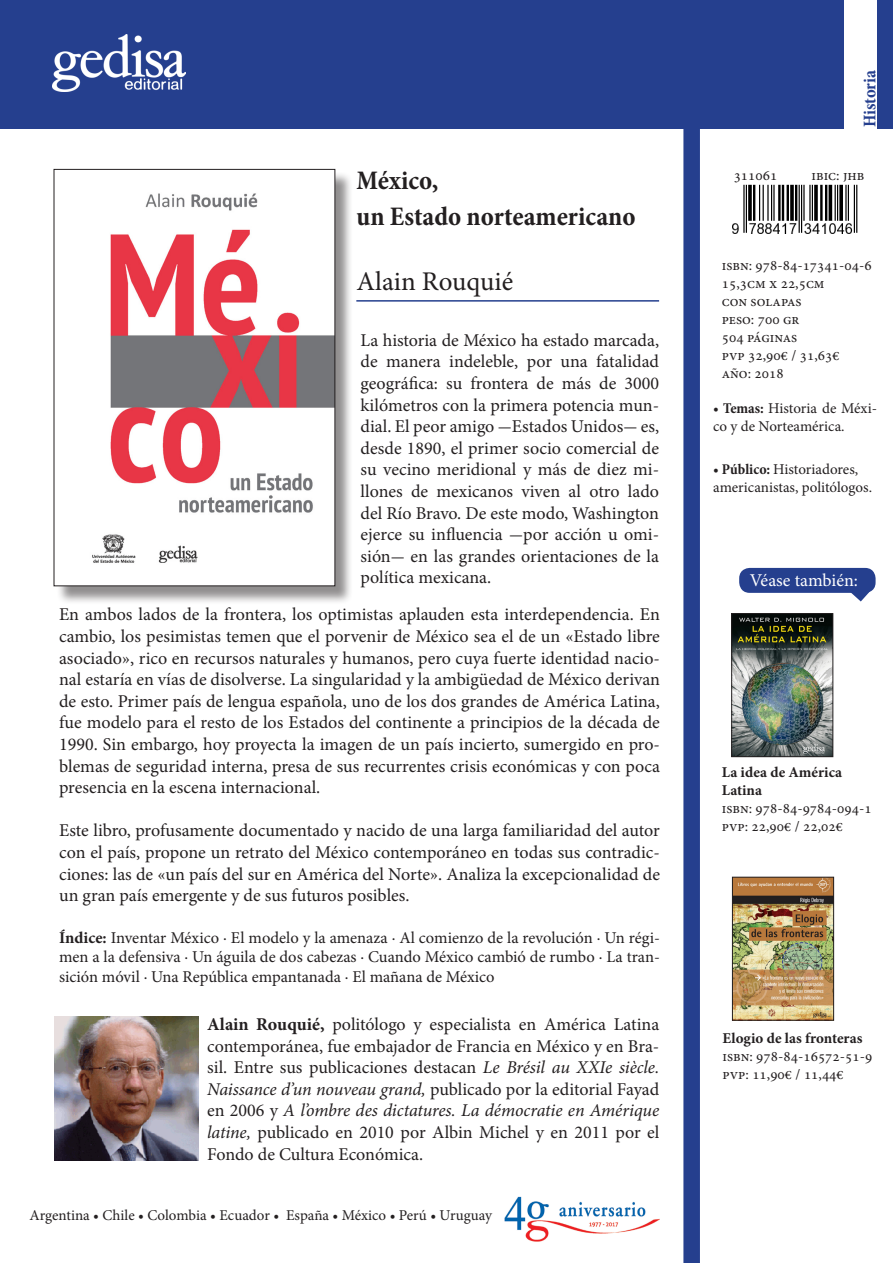
<style>
.page{position:relative;width:893px;height:1263px;background:#fff}
.page>*{position:absolute;margin:0;border:0;box-sizing:border-box;transform-origin:0 0}
.t1{font:700 condensed 27px "Minion Pro";color:#231f20}
.t2{font:27px "Minion Pro";color:#231f20}
.Indice{font:18px/21.6px "Minion Pro";color:#231f20;text-align:justify}
.Autores{font:18px/21.6px "Minion Pro";color:#231f20;text-align:justify}
.t3{font:18px "Minion Pro";color:#fff}
.Clasificación{font:700 condensed 18px "Minion Pro";letter-spacing:-.01em;color:#253f8e}
.Indice-2{font:16.5px/19.8px "Minion Pro";color:#231f20;text-align:justify}
.Datos_técnicos{font:15px "Minion Pro";color:#231f20}
.Temas_y_público{font:15px/18px "Minion Pro";color:#231f20}
.Datos_técnicos-2{font:700 15px "Minion Pro";letter-spacing:.005em;color:#231f20}
.s1{font-weight:700}
.s2{font-style:italic}
.s3{font-weight:700;font-stretch:condensed}
</style>
<div class="page">
<div style="left:0;top:0;width:893px;height:128px;background:#253f8e"></div>
<div style="left:844px;top:0;width:33px;height:129px;background:#fff"></div>
<img style="left:504px;top:1196px;width:155px;height:46px">
<div style="left:56px;top:171px;width:298px;height:434px;background:#231f20;opacity:.5"></div>
<img style="left:56px;top:171px;width:277px;height:413px">
<svg style="left:851px;top:571px;width:23px;height:30px"></svg>
<div style="left:739px;top:568px;width:137px;height:25px;background:#253f8e;border-radius:10px"></div>
<hr style="left:356px;top:300px;width:303px;height:2px;background:#253f8e">
<img style="left:734px;top:879px;width:98px;height:139px">
<div style="left:732px;top:877px;width:102px;height:143px;border:1px solid #231f20"></div>
<div style="left:683px;top:120px;width:17px;height:1143px;background:#253f8e"></div>
<img style="left:53px;top:34px;width:133px;height:57px">
<img style="left:732px;top:184px;width:126px;height:50px">
<img style="left:54px;top:1017px;width:145px;height:144px">
<img style="left:733px;top:615px;width:98px;height:140px">
<div style="left:731px;top:613px;width:102px;height:144px;border:1px solid #231f20"></div>
<p class="t1" style="left:357px;top:162px;width:83px">México,</p>
<p class="t1" style="left:357px;top:198px;width:281px">un Estado norteamericano</p>
<p class="t2" style="left:357px;top:263px;width:158px">Alain Rouquié</p>
<p class="Indice" style="left:361px;top:329px;width:300px">La historia de México ha estado marcada, de manera indeleble, por una fatalidad geográfica: su frontera de más de 3000 kilómetros con la primera potencia mun&shy;dial. El peor amigo -Estados Unidos- es, desde 1890, el primer socio comercial de su vecino meridional y más de diez mi&shy;llones de mexicanos viven al otro lado del Río Bravo. De este modo, Washington ejerce su influencia -por acción u omi&shy;sión- en las grandes orientaciones de la política mexicana.</p>
<p class="Indice" style="left:59px;top:604px;width:602px">En ambos lados de la frontera, los optimistas aplauden esta interdependencia. En cambio, los pesimistas temen que el porvenir de México sea el de un «Estado libre asociado», rico en recursos naturales y humanos, pero cuya fuerte identidad nacio&shy;nal estaría en vías de disolverse. La singularidad y la ambigüedad de México derivan de esto. Primer país de lengua española, uno de los dos grandes de América Latina, fue modelo para el resto de los Estados del continente a principios de la década de 1990. Sin embargo, hoy proyecta la imagen de un país incierto, sumergido en pro&shy;blemas de seguridad interna, presa de sus recurrentes crisis económicas y con poca presencia en la escena internacional.</p>
<p class="Indice" style="left:59px;top:820px;width:602px">Este libro, profusamente documentado y nacido de una larga familiaridad del autor con el país, propone un retrato del México contemporáneo en todas sus contradic&shy;ciones: las de «un país del sur en América del Norte». Analiza la excepcionalidad de un gran país emergente y de sus futuros posibles.</p>
<p class="Indice-2" style="left:59px;top:927px;width:602px"><span class="s1">Índice:</span> Inventar México · El modelo y la amenaza · Al comienzo de la revolución · Un régi&shy;men a la defensiva · Un águila de dos cabezas · Cuando México cambió de rumbo · La tran&shy;sición móvil · Una República empantanada · El mañana de México</p>
<p class="Autores" style="left:207px;top:1013px;width:454px"><span class="s1">Alain Rouquié,</span> politólogo y especialista en América Latina contemporánea, fue embajador de Francia en México y en Bra&shy;sil. Entre sus publicaciones destacan <span class="s2">Le Brésil au XXIe siècle.<br>Naissance d’un nouveau grand,</span> publicado por la editorial Fayad en 2006 y <span class="s2">A l’ombre des dictatures. La démocratie en Amérique latine,</span> publicado en 2010 por Albin Michel y en 2011 por el Fondo de Cultura Económica.</p>
<p class="Temas_y_público" style="left:29px;top:1206px;width:464px">Argentina • Chile • Colombia • Ecuador • España • México • Perú • Uruguay</p>
<p class="Clasificación" style="left:857px;top:127px;width:59px;rotate:-90deg">Historia</p>
<p class="Temas_y_público" style="left:734px;top:167px;width:45px">311061</p>
<p class="Temas_y_público" style="left:811px;top:167px;width:55px">ibic: jhb</p>
<p class="Datos_técnicos" style="left:722px;top:255px;width:151px">isbn: 978-84-17341-04-6</p>
<p class="Datos_técnicos" style="left:722px;top:273px;width:104px">15,3cm x 22,5cm</p>
<p class="Datos_técnicos" style="left:722px;top:291px;width:81px">con solapas</p>
<p class="Datos_técnicos" style="left:722px;top:309px;width:79px">peso: 700 gr</p>
<p class="Datos_técnicos" style="left:722px;top:327px;width:77px">504 páginas</p>
<p class="Datos_técnicos" style="left:722px;top:345px;width:119px">pvp 32,90€ / 31,63€</p>
<p class="Datos_técnicos" style="left:722px;top:363px;width:63px">año: 2018</p>
<p class="Temas_y_público" style="left:713px;top:399px;width:165px"><span class="s3">• Temas:</span> Historia de Méxi&shy;co y de Norteamérica.</p>
<p class="Temas_y_público" style="left:713px;top:460px;width:160px"><span class="s3">• Público:</span> Historiadores, americanistas, politólogos.</p>
<p class="t3" style="left:750px;top:568px;width:110px">Véase también:</p>
<p class="Datos_técnicos-2" style="left:722px;top:761px;width:122px">La idea de América</p>
<p class="Datos_técnicos-2" style="left:722px;top:779px;width:42px">Latina</p>
<p class="Datos_técnicos" style="left:722px;top:798px;width:151px">isbn: 978-84-9784-094-1</p>
<p class="Datos_técnicos" style="left:722px;top:816px;width:123px">pvp: 22,90€ / 22,02€</p>
<p class="Datos_técnicos-2" style="left:722px;top:1027px;width:141px">Elogio de las fronteras</p>
<p class="Datos_técnicos" style="left:722px;top:1046px;width:151px">isbn: 978-84-16572-51-9</p>
<p class="Datos_técnicos" style="left:722px;top:1064px;width:123px">pvp: 11,90€ / 11,44€</p>
</div>
